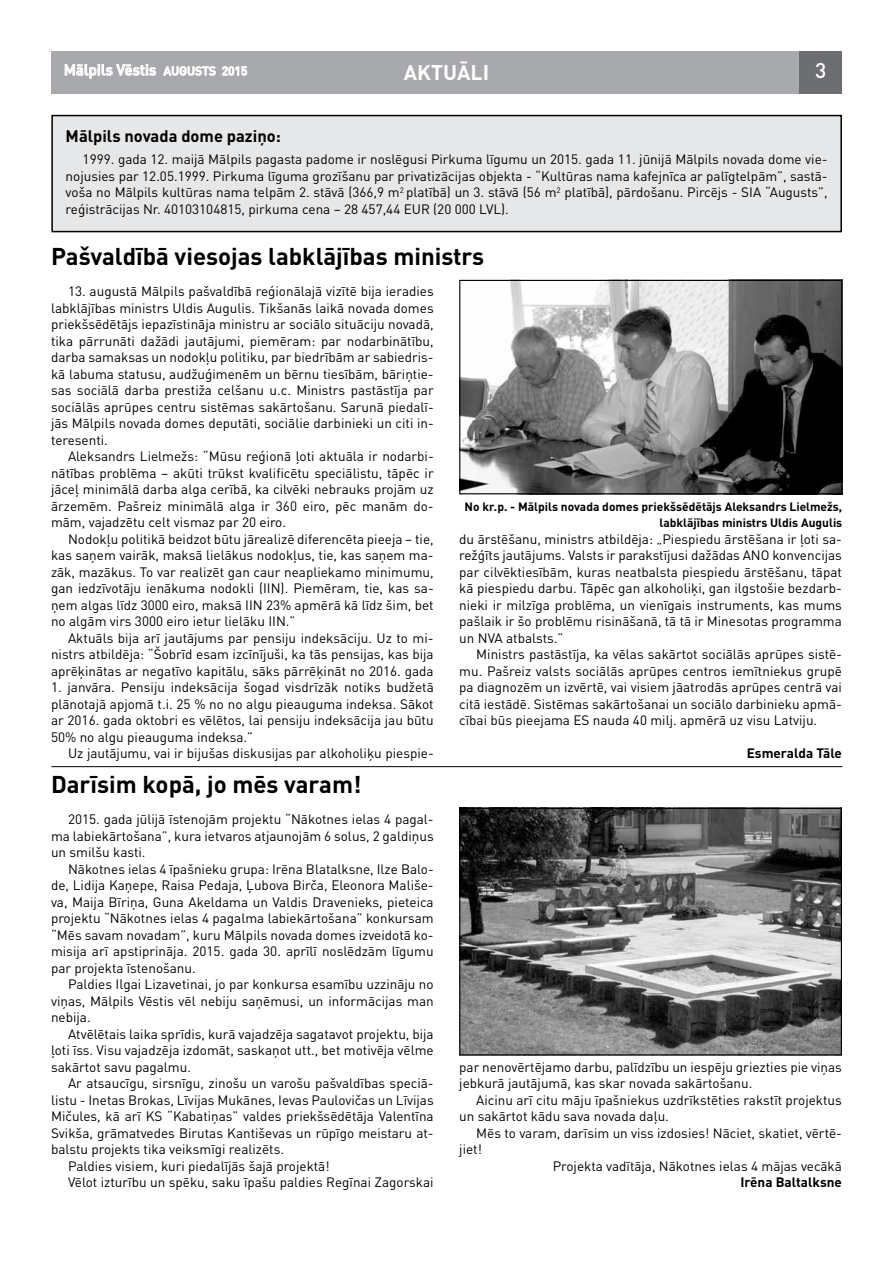
<style>
.page{position:relative;width:893px;height:1263px;background:#fff}
.page>*{position:absolute;margin:0;border:0;box-sizing:border-box;transform-origin:0 0}
.t1{font:700 24px "DIN Pro";color:#000}
.t2{font:700 21px "DIN Pro";color:#fff}
.t3{font:500 21px "DIN Pro";color:#fff}
.t4{font:700 16.5px "DIN Pro";color:#000}
.t5{font:500 15px "DIN Pro";color:#fff}
.t6{font:13.5px/16.5px "DIN Pro";color:#000;text-align:justify}
.t7{font:700 13.5px "DIN Pro";color:#000}
.t8{font:700 12px/16.5px "DIN Pro";color:#000;text-align:right}
.s1{font-size:12px}
</style>
<div class="page">
<div style="left:51px;top:51px;width:791px;height:43px;background:#a7a9ac"></div>
<div style="left:799px;top:51px;width:43px;height:43px;background:#6d6e71"></div>
<svg style="left:64px;top:64px;width:93px;height:15px"></svg>
<svg style="left:163px;top:66px;width:53px;height:10px"></svg>
<svg style="left:222px;top:66px;width:25px;height:10px"></svg>
<img style="left:461px;top:282px;width:379px;height:210px">
<div style="left:459px;top:280px;width:383px;height:214px;border:1px solid #000"></div>
<img style="left:461px;top:810px;width:379px;height:243px">
<div style="left:459px;top:808px;width:383px;height:247px;border:1px solid #000"></div>
<div style="left:52px;top:116px;width:789px;height:116px;background:#e6e7e8"></div>
<div style="left:51px;top:115px;width:791px;height:117px;border:2px solid #000"></div>
<hr style="left:51px;top:766px;width:791px;height:1px;background:#000">
<p class="t5" style="left:64px;top:60px;width:185px">Mālpils Vēstis <span class="s1">AUGUSTS 2015</span></p>
<h2 class="t2" style="left:404px;top:58px;width:87px">AKTUĀLI</h2>
<h2 class="t3" style="left:815px;top:56px;width:13px">3</h2>
<p class="t4" style="left:66px;top:124px;width:217px">Mālpils novada dome paziņo:</p>
<p class="t6" style="left:66px;top:151px;width:763px;text-indent:17px">1999. gada 12. maijā Mālpils pagasta padome ir noslēgusi Pirkuma līgumu un 2015. gada 11. jūnijā Mālpils novada dome vie&shy;nojusies par 12.05.1999. Pirkuma līguma grozīšanu par privatizācijas objekta - “Kultūras nama kafejnīca ar palīgtelpām”, sastā&shy;voša no Mālpils kultūras nama telpām 2. stāvā (366,9 m<sup>2</sup> platībā) un 3. stāvā (56 m<sup>2</sup> platībā), pārdošanu. Pircējs - SIA “Augusts”, reģistrācijas Nr. 40103104815, pirkuma cena – 28 457,44 EUR (20 000 LVL).</p>
<h1 class="t1" style="left:51px;top:240px;width:435px">Pašvaldībā viesojas labklājības ministrs</h1>
<p class="t6" style="left:51px;top:283px;width:384px;text-indent:17px">13. augustā Mālpils pašvaldībā reģionālajā vizītē bija ieradies labklājības ministrs Uldis Augulis. Tikšanās laikā novada domes priekšsēdētājs iepazīstināja ministru ar sociālo situāciju novadā, tika pārrunāti dažādi jautājumi, piemēram: par nodarbinātību, darba samaksas un nodokļu politiku, par biedrībām ar sabiedris&shy;kā labuma statusu, audžuģimenēm un bērnu tiesībām, bāriņtie&shy;sas sociālā darba prestiža celšanu u.c. Ministrs pastāstīja par sociālās aprūpes centru sistēmas sakārtošanu. Sarunā piedalī&shy;jās Mālpils novada domes deputāti, sociālie darbinieki un citi in&shy;teresenti.</p>
<p class="t6" style="left:51px;top:448px;width:384px;text-indent:17px">Aleksandrs Lielmežs: “Mūsu reģionā ļoti aktuāla ir nodarbi&shy;nātības problēma – akūti trūkst kvalificētu speciālistu, tāpēc ir jāceļ minimālā darba alga cerībā, ka cilvēki nebrauks projām uz ārzemēm. Pašreiz minimālā alga ir 360 eiro, pēc manām do&shy;mām, vajadzētu celt vismaz par 20 eiro.</p>
<p class="t6" style="left:51px;top:530px;width:384px;text-indent:17px">Nodokļu politikā beidzot būtu jārealizē diferencēta pieeja – tie, kas saņem vairāk, maksā lielākus nodokļus, tie, kas saņem ma&shy;zāk, mazākus. To var realizēt gan caur neapliekamo minimumu, gan iedzīvotāju ienākuma nodokli (IIN). Piemēram, tie, kas sa&shy;ņem algas līdz 3000 eiro, maksā IIN 23% apmērā kā līdz šim, bet no algām virs 3000 eiro ietur lielāku IIN.”</p>
<p class="t6" style="left:51px;top:629px;width:384px;text-indent:17px">Aktuāls bija arī jautājums par pensiju indeksāciju. Uz to mi&shy;nistrs atbildēja: “Šobrīd esam izcīnījuši, ka tās pensijas, kas bija aprēķinātas ar negatīvo kapitālu, sāks pārrēķināt no 2016. gada</p>
<p class="t6" style="left:51px;top:679px;width:384px">1. janvāra. Pensiju indeksācija šogad visdrīzāk notiks budžetā plānotajā apjomā t.i. 25 % no no algu pieauguma indeksa. Sākot ar 2016. gada oktobri es vēlētos, lai pensiju indeksācija jau būtu 50% no algu pieauguma indeksa.”</p>
<p class="t6" style="left:68px;top:745px;width:367px">Uz jautājumu, vai ir bijušas diskusijas par alkoholiķu piespie-</p>
<h1 class="t1" style="left:51px;top:768px;width:312px">Darīsim kopā, jo mēs varam!</h1>
<p class="t6" style="left:51px;top:811px;width:384px;text-indent:17px">2015. gada jūlijā īstenojām projektu “Nākotnes ielas 4 pagal&shy;ma labiekārtošana”, kura ietvaros atjaunojām 6 solus, 2 galdiņus un smilšu kasti.</p>
<p class="t6" style="left:51px;top:860px;width:384px;text-indent:17px">Nākotnes ielas 4 īpašnieku grupa: Irēna Blatalksne, Ilze Balo&shy;de, Lidija Kaņepe, Raisa Pedaja, Ļubova Birča, Eleonora Mališe&shy;va, Maija Bīriņa, Guna Akeldama un Valdis Dravenieks, pieteica projektu “Nākotnes ielas 4 pagalma labiekārtošana” konkursam “Mēs savam novadam”, kuru Mālpils novada domes izveidotā ko&shy;misija arī apstiprināja. 2015. gada 30. aprīlī noslēdzām līgumu par projekta īstenošanu.</p>
<p class="t6" style="left:51px;top:976px;width:384px;text-indent:17px">Paldies Ilgai Lizavetinai, jo par konkursa esamību uzzināju no viņas, Mālpils Vēstis vēl nebiju saņēmusi, un informācijas man nebija.</p>
<p class="t6" style="left:51px;top:1025px;width:384px;text-indent:17px">Atvēlētais laika sprīdis, kurā vajadzēja sagatavot projektu, bija ļoti īss. Visu vajadzēja izdomāt, saskaņot utt., bet motivēja vēlme sakārtot savu pagalmu.</p>
<p class="t6" style="left:68px;top:1075px;width:367px">Ar atsaucīgu, sirsnīgu, zinošu un varošu pašvaldības speciā-</p>
<p class="t6" style="left:51px;top:1091px;width:384px">listu - Inetas Brokas, Līvijas Mukānes, Ievas Paulovičas un Līvijas</p>
<p class="t6" style="left:51px;top:1108px;width:384px">Mičules, kā arī KS “Kabatiņas” valdes priekšsēdētāja Valentīna</p>
<p class="t6" style="left:51px;top:1124px;width:384px">Svikša, grāmatvedes Birutas Kantiševas un rūpīgo meistaru at-</p>
<p class="t6" style="left:51px;top:1141px;width:235px">balstu projekts tika veiksmīgi realizēts.</p>
<p class="t6" style="left:68px;top:1157px;width:263px">Paldies visiem, kuri piedalījās šajā projektā!</p>
<p class="t6" style="left:68px;top:1174px;width:367px">Vēlot izturību un spēku, saku īpašu paldies Regīnai Zagorskai</p>
<p class="t8" style="left:465px;top:498px;width:379px">No kr.p. - Mālpils novada domes priekšsēdētājs Aleksandrs Lielmežs, labklājības ministrs Uldis Augulis</p>
<p class="t6" style="left:459px;top:530px;width:384px">du ārstēšanu, ministrs atbildēja: „Piespiedu ārstēšana ir ļoti sa&shy;režģīts jautājums. Valsts ir parakstījusi dažādas ANO konvencijas par cilvēktiesībām, kuras neatbalsta piespiedu ārstēšanu, tāpat kā piespiedu darbu. Tāpēc gan alkoholiķi, gan ilgstošie bezdarb&shy;nieki ir milzīga problēma, un vienīgais instruments, kas mums pašlaik ir šo problēmu risināšanā, tā tā ir Minesotas programma un NVA atbalsts.”</p>
<p class="t6" style="left:459px;top:645px;width:384px;text-indent:17px">Ministrs pastāstīja, ka vēlas sakārtot sociālās aprūpes sistē&shy;mu. Pašreiz valsts sociālās aprūpes centros iemītniekus grupē pa diagnozēm un izvērtē, vai visiem jāatrodās aprūpes centrā vai citā iestādē. Sistēmas sakārtošanai un sociālo darbinieku apmā&shy;cībai būs pieejama ES nauda 40 milj. apmērā uz visu Latviju.</p>
<p class="t7" style="left:747px;top:744px;width:97px">Esmeralda Tāle</p>
<p class="t6" style="left:459px;top:1058px;width:384px">par nenovērtējamo darbu, palīdzību un iespēju griezties pie viņas jebkurā jautājumā, kas skar novada sakārtošanu.</p>
<p class="t6" style="left:459px;top:1091px;width:384px;text-indent:17px">Aicinu arī citu māju īpašniekus uzdrīkstēties rakstīt projektus un sakārtot kādu sava novada daļu.</p>
<p class="t6" style="left:476px;top:1124px;width:367px">Mēs to varam, darīsim un viss izdosies! Nāciet, skatiet, vērtē-</p>
<p class="t6" style="left:459px;top:1141px;width:24px">jiet!</p>
<p class="t6" style="left:553px;top:1157px;width:291px">Projekta vadītāja, Nākotnes ielas 4 mājas vecākā</p>
<p class="t7" style="left:740px;top:1173px;width:103px">Irēna Baltalksne</p>
</div>
